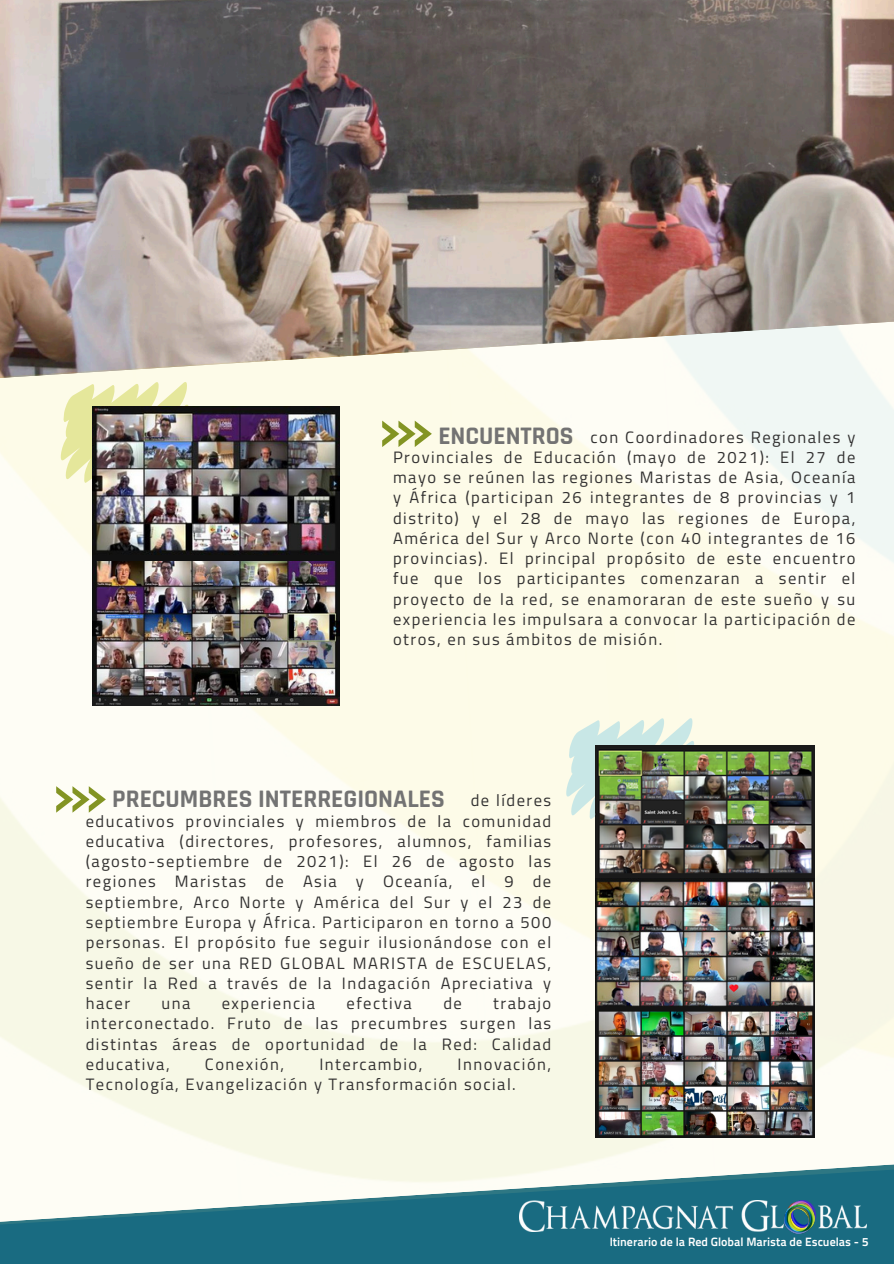
<style>
.page{position:relative;width:894px;height:1264px;background:#fff}
.page>*{position:absolute;margin:0;border:0;box-sizing:border-box;transform-origin:0 0}
.t1{font:700 25.5px "Rajdhani";color:#737373}
.t2{font:16.5px/20.2px "Titillium Web";letter-spacing:.09em;color:#323131;text-align:justify}
.t3{font:12px "Titillium Text 25 L 800 wt";color:#fff}
</style>
<div class="page">
<img style="left:0;top:0;width:893px;height:318px">
<div style="left:0;top:1225px;width:893px;height:38px;background:#196b81"></div>
<img style="left:0;top:320px;width:893px;height:905px">
<img style="left:519px;top:1200px;width:347px;height:31px">
<img style="left:784px;top:1204px;width:30px;height:29px">
<img style="left:92px;top:551px;width:248px;height:154px">
<svg style="left:61px;top:382px;width:141px;height:101px;background:#eeeeb9"></svg>
<img style="left:92px;top:406px;width:247px;height:154px">
<svg style="left:566px;top:718px;width:141px;height:101px;background:#ddefe6"></svg>
<img style="left:595px;top:745px;width:219px;height:392px">
<svg style="left:382px;top:420px;width:49px;height:27px"></svg>
<svg style="left:56px;top:786px;width:50px;height:26px"></svg>
<p class="t1" style="left:438px;top:420px;width:137px">ENCUENTROS</p>
<p class="t2" style="left:393px;top:426px;width:463px;text-indent:197px">con Coordinadores Regionales y Provinciales de Educación (mayo de 2021): El 27 de mayo se reúnen las regiones Maristas de Asia, Oceanía y África (participan 26 integrantes de 8 provincias y 1 distrito) y el 28 de mayo las regiones de Europa, América del Sur y Arco Norte (con 40 integrantes de 16 provincias). El principal propósito de este encuentro fue que los participantes comenzaran a sentir el proyecto de la red, se enamoraran de este sueño y su experiencia les impulsara a convocar la participación de otros, en sus ámbitos de misión.</p>
<p class="t1" style="left:112px;top:783px;width:334px">PRECUMBRES INTERREGIONALES</p>
<p class="t2" style="left:86px;top:790px;width:467px;text-indent:385px">de líderes educativos provinciales y miembros de la comunidad educativa (directores, profesores, alumnos, familias (agosto-septiembre de 2021): El 26 de agosto las regiones Maristas de Asia y Oceanía, el 9 de septiembre, Arco Norte y América del Sur y el 23 de septiembre Europa y África. Participaron en torno a 500 personas. El propósito fue seguir ilusionándose con el sueño de ser una RED GLOBAL MARISTA de ESCUELAS, sentir la Red a través de la Indagación Apreciativa y hacer</p>
<p class="t2" style="left:161px;top:992px;width:30px">una</p>
<p class="t2" style="left:222px;top:992px;width:95px">experiencia</p>
<p class="t2" style="left:346px;top:992px;width:67px">efectiva</p>
<p class="t2" style="left:443px;top:992px;width:20px">de</p>
<p class="t2" style="left:86px;top:992px;width:467px;text-indent:407px">trabajo interconectado. Fruto de las precumbres surgen las distintas áreas de oportunidad de la Red: Calidad educativa,</p>
<p class="t2" style="left:86px;top:1053px;width:467px;text-indent:372px">Innovación,<br>Tecnología, Evangelización y Transformación social.</p>
<p class="t2" style="left:205px;top:1053px;width:81px">Conexión,</p>
<p class="t2" style="left:319px;top:1053px;width:104px">Intercambio,</p>
<p class="t3" style="left:609px;top:1234px;width:260px">Itinerario de la Red Global Marista de Escuelas - 5</p>
</div>
